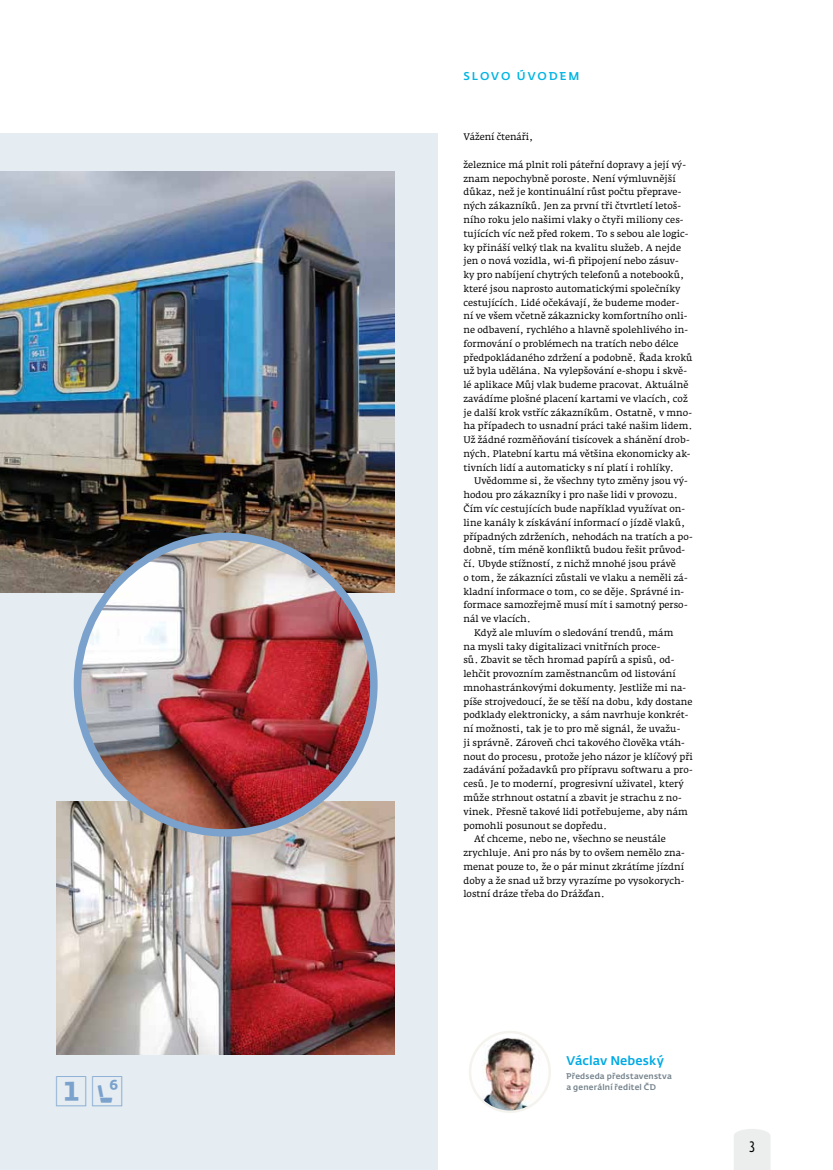
<style>
.page{position:relative;width:833px;height:1170px;background:#fff}
.page>*{position:absolute;margin:0;border:0;box-sizing:border-box;transform-origin:0 0}
.t1{font:30px "CD Piktodevatenact VL";color:#7aa2cc}
.t2{font:15px "CD Fedra Cond Pro";color:#000}
.t3{font:500 12.5px "CD Fedra";letter-spacing:.005em;color:#00aae4}
.t4{font:500 11.25px "CD Fedra";letter-spacing:.175em;color:#00b5e3}
.t5{font:9.38px/13.8px "Fedra Serif A Pro";color:#000}
.t6{font:500 8.12px/10.6px "CD Fedra";letter-spacing:.025em;color:#73818b}
</style>
<div class="page">
<div style="left:0;top:133px;width:437px;height:1036px;background:#e5ecf2"></div>
<svg style="left:734px;top:1129px;width:36px;height:40px"></svg>
<img style="left:0;top:172px;width:394px;height:420px">
<img style="left:57px;top:801px;width:337px;height:253px">
<img style="left:77px;top:536px;width:297px;height:296px;border-radius:148px">
<div style="left:74px;top:532px;width:303px;height:304px;border:8px solid #7aa2cc;border-radius:50%"></div>
<img style="left:470px;top:1037px;width:80px;height:73px">
<div style="left:469px;top:1030px;width:82px;height:82px;border:2px solid #f5f3ee;border-radius:50%"></div>
<h1 class="t1" style="left:54px;top:1076px;width:73px">Įẅ</h1>
<p class="t4" style="left:463px;top:69px;width:28px">SLOVO</p>
<p class="t4" style="left:517px;top:69px;width:64px">ÚVO DEM</p>
<p class="t5" style="left:463px;top:130px;width:71px">Vážení čtenáři,</p>
<p class="t5" style="left:463px;top:158px;width:231px">železnice má plnit roli páteřní dopravy a její vý&shy;znam nepochybně poroste. Není výmluvnější důkaz, než je kontinuální růst počtu přeprave&shy;ných zákazníků. Jen za první tři čtvrtletí letoš&shy;ního roku jelo našimi vlaky o čtyři miliony ces&shy;tujících víc než před rokem. To s sebou ale logic&shy;ky přináší velký tlak na kvalitu služeb. A nejde jen o nová vozidla, wi-fi připojení nebo zásuv-<br>ky pro nabíjení chytrých telefonů a notebooků, které jsou naprosto automatickými společníky cestujících. Lidé očekávají, že budeme moder-<br>ní ve všem včetně zákaznicky komfortního onli&shy;ne odbavení, rychlého a hlavně spolehlivého in&shy;formování o problémech na tratích nebo délce předpokládaného zdržení a podobně. Řada kroků už byla udělána. Na vylepšování e-shopu i skvě&shy;lé aplikace Můj vlak budeme pracovat. Aktuálně zavádíme plošné placení kartami ve vlacích, což je další krok vstříc zákazníkům. Ostatně, v mno&shy;ha případech to usnadní práci také našim lidem.<br>Už žádné rozměňování tisícovek a shánění drob&shy;ných. Platební kartu má většina ekonomicky ak&shy;tivních lidí a automaticky s ní platí i rohlíky.</p>
<p class="t5" style="left:474px;top:474px;width:215px">Uvědomme si, že všechny tyto změny jsou vý-</p>
<p class="t5" style="left:463px;top:488px;width:216px">hodou pro zákazníky i pro naše lidi v provozu.</p>
<p class="t5" style="left:463px;top:502px;width:223px">Čím víc cestujících bude například využívat on-</p>
<p class="t5" style="left:463px;top:515px;width:223px">line kanály k získávání informací o jízdě vlaků,</p>
<p class="t5" style="left:463px;top:529px;width:231px">případných zdrženích, nehodách na tratích a po-</p>
<p class="t5" style="left:463px;top:543px;width:223px">dobně, tím méně konfliktů budou řešit průvod-</p>
<p class="t5" style="left:463px;top:557px;width:214px">čí. Ubyde stížností, z nichž mnohé jsou právě</p>
<p class="t5" style="left:463px;top:570px;width:226px">o tom, že zákazníci zůstali ve vlaku a neměli zá-</p>
<p class="t5" style="left:463px;top:584px;width:222px">kladní informace o tom, co se děje. Správné in-</p>
<p class="t5" style="left:463px;top:598px;width:226px">formace samozřejmě musí mít i samotný perso-</p>
<p class="t5" style="left:463px;top:612px;width:69px">nál ve vlacích.</p>
<p class="t5" style="left:474px;top:625px;width:201px">Když ale mluvím o sledování trendů, mám</p>
<p class="t5" style="left:463px;top:639px;width:198px">na mysli taky digitalizaci vnitřních proce-</p>
<p class="t5" style="left:463px;top:653px;width:212px">sů. Zbavit se těch hromad papírů a spisů, od-</p>
<p class="t5" style="left:463px;top:667px;width:214px">lehčit provozním zaměstnancům od listování</p>
<p class="t5" style="left:463px;top:680px;width:224px">mnohastránkovými dokumenty. Jestliže mi na-</p>
<p class="t5" style="left:463px;top:694px;width:231px">píše strojvedoucí, že se těší na dobu, kdy dostane</p>
<p class="t5" style="left:463px;top:708px;width:226px">podklady elektronicky, a sám navrhuje konkrét-</p>
<p class="t5" style="left:463px;top:722px;width:218px">ní možnosti, tak je to pro mě signál, že uvažu-</p>
<p class="t5" style="left:463px;top:735px;width:223px">ji správně. Zároveň chci takového člověka vtáh-</p>
<p class="t5" style="left:463px;top:749px;width:231px">nout do procesu, protože jeho názor je klíčový při</p>
<p class="t5" style="left:463px;top:763px;width:231px">zadávání požadavků pro přípravu softwaru a pro-</p>
<p class="t5" style="left:463px;top:777px;width:222px">cesů. Je to moderní, progresivní uživatel, který</p>
<p class="t5" style="left:463px;top:790px;width:220px">může strhnout ostatní a zbavit je strachu z no-</p>
<p class="t5" style="left:463px;top:804px;width:226px">vinek. Přesně takové lidi potřebujeme, aby nám</p>
<p class="t5" style="left:463px;top:818px;width:145px">pomohli posunout se dopředu.</p>
<p class="t5" style="left:474px;top:832px;width:193px">Ať chceme, nebo ne, všechno se neustále</p>
<p class="t5" style="left:463px;top:845px;width:223px">zrychluje. Ani pro nás by to ovšem nemělo zna-</p>
<p class="t5" style="left:463px;top:859px;width:222px">menat pouze to, že o pár minut zkrátíme jízdní</p>
<p class="t5" style="left:463px;top:873px;width:222px">doby a že snad už brzy vyrazíme po vysokorych-</p>
<p class="t5" style="left:463px;top:887px;width:143px">lostní dráze třeba do Drážďan.</p>
<h3 class="t3" style="left:566px;top:1052px;width:99px">Václav Nebeský</h3>
<p class="t6" style="left:566px;top:1071px;width:107px">Předseda představenstva a generální ředitel ČD</p>
<h2 class="t2" style="left:748px;top:1138px;width:9px">3</h2>
</div>
